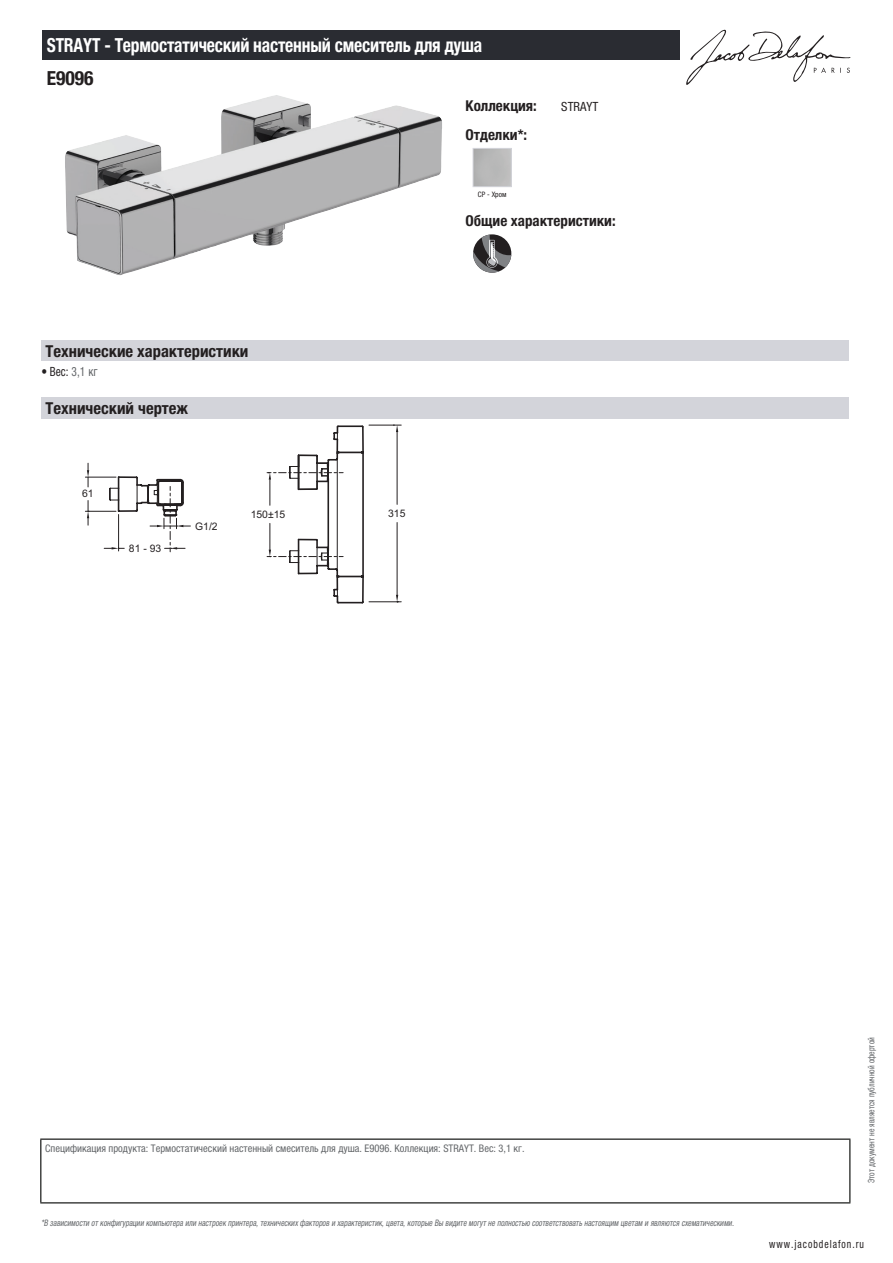
<style>
.page{position:relative;width:893px;height:1263px;background:#fff}
.page>*{position:absolute;margin:0;border:0;box-sizing:border-box;transform-origin:0 0}
.t1{font:700 condensed 19.5px "Helvetica Neue LTCYR";letter-spacing:-.01em;color:#fff;scale:.9 1}
.t2{font:700 condensed 19.5px "Helvetica Neue LTCYR";color:#231f20}
.t3{font:700 condensed 16.5px "Helvetica Neue LTCYR";color:#231f20}
.t4{font:700 condensed 15px "Helvetica Neue LTCYR";color:#231f20}
.t5{font:condensed 12.75px "Helvetica Neue LTCYR";color:#231f20;scale:.9 1}
.t6{font:condensed 12.75px "Helvetica Neue LTCYR";color:#231f20}
.t7{font:condensed 11.25px "Helvetica Neue LTCYR";letter-spacing:.1em;color:#231f20;scale:.87 1}
.t8{font:condensed 10.5px "Helvetica Neue LTCYR";color:#626568}
.t9{font:10.35px "Arial";color:#231f20}
.t10{font:italic condensed 9px "Helvetica Neue LTCYR";color:#626568;scale:.87 1}
.t11{font:condensed 9px "Helvetica Neue LTCYR";color:#626568;scale:.87 1}
.t12{font:condensed 7.5px "Helvetica Neue LTCYR";color:#231f20}
.s1{color:#626568}
</style>
<div class="page">
<svg style="left:686px;top:30px;width:164px;height:55px"></svg>
<img style="left:65px;top:96px;width:377px;height:180px">
<div style="left:473px;top:148px;width:39px;height:39px;border:1px solid #d3d4da"></div>
<svg style="left:473px;top:235px;width:38px;height:38px"></svg>
<div style="left:41px;top:340px;width:808px;height:22px;background:#d3d4da"></div>
<div style="left:41px;top:397px;width:808px;height:21px;background:#d3d4da"></div>
<hr style="left:397px;top:432px;width:1px;height:72px;background:#231f20">
<hr style="left:397px;top:522px;width:1px;height:73px;background:#231f20">
<svg style="left:396px;top:426px;width:2px;height:6px"></svg>
<svg style="left:396px;top:595px;width:2px;height:6px"></svg>
<hr style="left:369px;top:601px;width:32px;height:1px;background:#231f20">
<hr style="left:369px;top:425px;width:32px;height:1px;background:#231f20">
<hr style="left:85px;top:477px;width:31px;height:1px;background:#231f20">
<hr style="left:85px;top:511px;width:31px;height:1px;background:#231f20">
<svg style="left:87px;top:463px;width:2px;height:24px"></svg>
<svg style="left:87px;top:500px;width:2px;height:25px"></svg>
<svg style="left:104px;top:425px;width:260px;height:178px"></svg>
<div style="left:43px;top:30px;width:637px;height:30px;background:#2a2c32"></div>
<hr style="left:40px;top:1138px;width:810px;height:2px;background:#040503">
<hr style="left:40px;top:1140px;width:1px;height:62px;background:#040503">
<hr style="left:849px;top:1140px;width:1px;height:62px;background:#040503">
<hr style="left:40px;top:1202px;width:810px;height:1px;background:#040503">
<h1 class="t1" style="left:47px;top:34px;width:485px">STRAYT - Термостатический настенный смеситель для душа</h1>
<h1 class="t2" style="left:47px;top:67px;width:48px">E9096</h1>
<h2 class="t3" style="left:46px;top:342px;width:204px">Технические характеристики</h2>
<h3 class="t5" style="left:41px;top:364px;width:64px">• Вес: <span class="s1">3,1 кг</span></h3>
<h2 class="t3" style="left:46px;top:399px;width:144px">Технический чертеж</h2>
<p class="t9" style="left:82px;top:487px;width:13px">61</p>
<p class="t9" style="left:129px;top:541px;width:34px">81 - 93</p>
<p class="t9" style="left:195px;top:519px;width:24px">G1/2</p>
<p class="t9" style="left:251px;top:508px;width:36px">150±15</p>
<h3 class="t4" style="left:466px;top:97px;width:73px">Коллекция:</h3>
<h3 class="t6" style="left:561px;top:99px;width:39px">STRAYT</h3>
<h3 class="t4" style="left:466px;top:126px;width:63px">Отделки*:</h3>
<p class="t12" style="left:478px;top:190px;width:30px">CP - Хром</p>
<h3 class="t4" style="left:466px;top:212px;width:152px">Общие характеристики:</h3>
<p class="t9" style="left:388px;top:506px;width:19px">315</p>
<p class="t8" style="left:45px;top:1142px;width:481px">Спецификация продукта: Термостатический настенный смеситель для душа. E9096. Коллекция: STRAYT. Вес: 3,1 кг.</p>
<p class="t10" style="left:41px;top:1218px;width:800px">*В зависимости отконфигурации компьютера или настроек принтера,техническихфакторов и характеристик,цвета,которые Вы видите могутне полностью соответствоватьнастоящим цветам и являются схематическими.</p>
<p class="t11" style="left:866px;top:1183px;width:169px;rotate:-90deg">Этот документ не является публичной офертой</p>
<p class="t7" style="left:769px;top:1237px;width:110px">www.jacobdelafon.ru</p>
</div>
